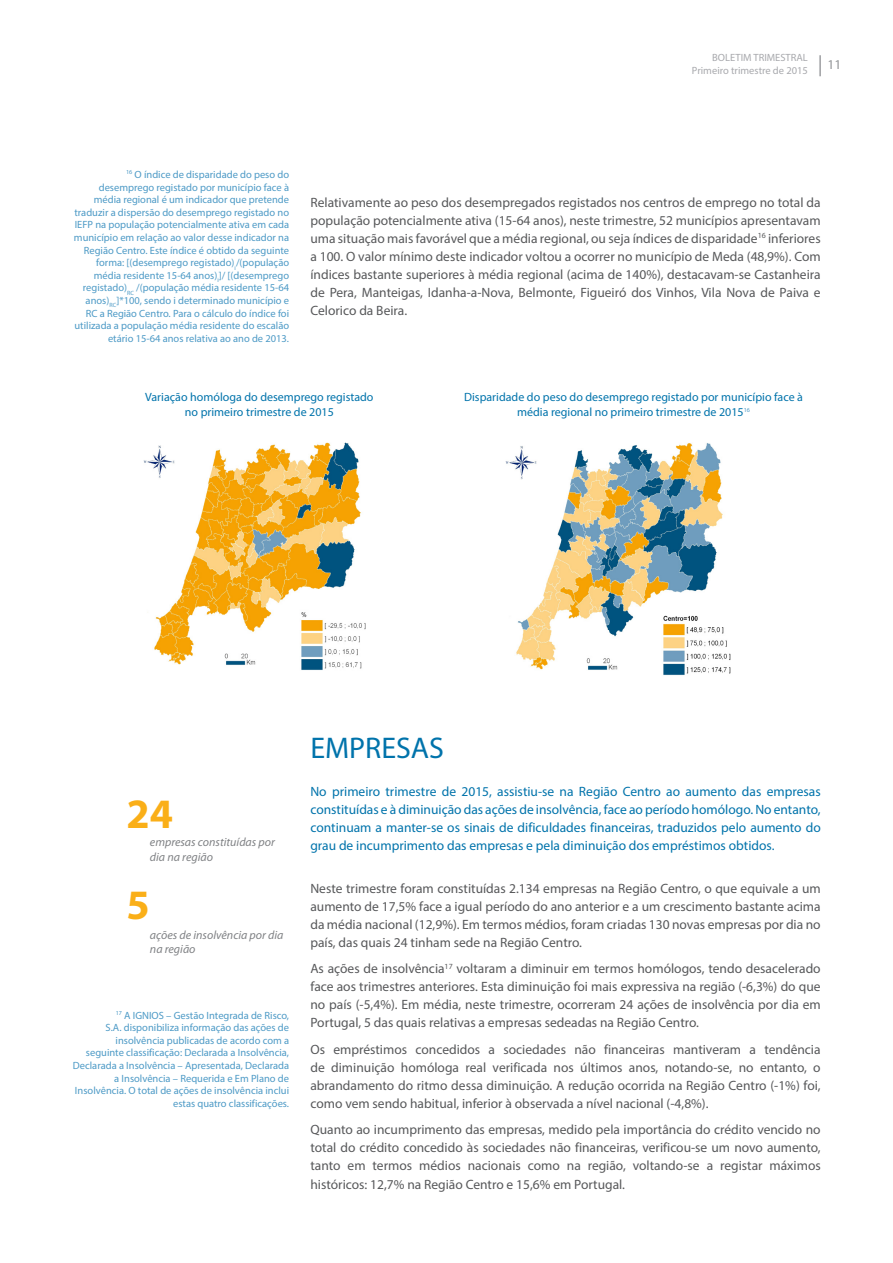
<style>
.page{position:relative;width:893px;height:1263px;background:#fff}
.page>*{position:absolute;margin:0;border:0;box-sizing:border-box;transform-origin:0 0}
.t1{font:700 42px "Myriad Pro";color:#faaf18}
.t2{font:30px "Myriad Pro";color:#0073ab}
.t3{font:13.5px/18px "Myriad Pro";color:#57585a;text-align:justify}
.t4{font:13.5px/18px "Myriad Pro";color:#0073ab;text-align:justify}
.t5{font:13.5px "Myriad Pro";color:#939598}
.t6{font:12px/14.4px "Myriad Pro";color:#0073ab;text-align:center}
.t7{font:italic 12px/14.4px "Myriad Pro";color:#808285}
.t8{font:10.5px/12.6px "Myriad Pro";color:#4d9ac6;text-align:right}
.t9{font:10.5px/12.6px "Myriad Pro";color:#a8a9ad;text-align:right}
.s1{font-size:21px}
</style>
<div class="page">
<img style="left:143px;top:442px;width:223px;height:228px">
<img style="left:505px;top:443px;width:226px;height:232px">
<p class="t9" style="left:692px;top:51px;width:117px">BOLETIM TRIMESTRAL<br>Primeiro trimestre de 2015</p>
<p class="t5" style="left:818px;top:57px;width:25px"><span class="s1">|</span> 11</p>
<p class="t8" style="left:74px;top:168px;width:217px"><sup>16</sup> O índice de disparidade do peso do desemprego registado por município face à média regional é um indicador que pretende traduzir a dispersão do desemprego registado no IEFP na população potencialmente ativa em cada município em relação ao valor desse indicador na Região Centro. Este índice é obtido da seguinte forma: [(desemprego registado)<sub>i</sub>/(população média residente 15-64 anos)<sub>i</sub>]/ [(desemprego registado)<sub>RC</sub> /(população média residente 15-64 anos)<sub>RC</sub>]*100, sendo i determinado município e RC a Região Centro. Para o cálculo do índice foi utilizada a população média residente do escalão etário 15-64 anos relativa ao ano de 2013.</p>
<p class="t3" style="left:310px;top:193px;width:512px">Relativamente ao peso dos desempregados registados nos centros de emprego no total da população potencialmente ativa (15-64 anos), neste trimestre, 52 municípios apresentavam uma situação mais favorável que a média regional, ou seja índices de disparidade<sup>16</sup> inferiores a 100. O valor mínimo deste indicador voltou a ocorrer no município de Meda (48,9%). Com índices bastante superiores à média regional (acima de 140%), destacavam-se Castanheira de Pera, Manteigas, Idanha-a-Nova, Belmonte, Figueiró dos Vinhos, Vila Nova de Paiva e Celorico da Beira.</p>
<p class="t6" style="left:145px;top:390px;width:230px">Variação homóloga do desemprego registado no primeiro trimestre de 2015</p>
<p class="t6" style="left:464px;top:390px;width:340px">Disparidade do peso do desemprego registado por município face à média regional no primeiro trimestre de 2015<sup>16</sup></p>
<h2 class="t2" style="left:310px;top:729px;width:135px">EMPRESAS</h2>
<h1 class="t1" style="left:127px;top:787px;width:48px">24</h1>
<p class="t7" style="left:150px;top:835px;width:127px">empresas constituídas por dia na região</p>
<h1 class="t1" style="left:127px;top:878px;width:25px">5</h1>
<p class="t7" style="left:150px;top:927px;width:135px">ações de insolvência por dia na região</p>
<p class="t8" style="left:73px;top:1009px;width:218px"><sup>17</sup> A IGNIOS – Gestão Integrada de Risco,<br>S.A. disponibiliza informação das ações de insolvência publicadas de acordo com a<br>seguinte classificação: Declarada a Insolvência, Declarada a Insolvência – Apresentada, Declarada a Insolvência – Requerida e Em Plano de Insolvência. O total de ações de insolvência inclui estas quatro classificações.</p>
<p class="t4" style="left:310px;top:782px;width:512px">No primeiro trimestre de 2015, assistiu-se na Região Centro ao aumento das empresas constituídas e à diminuição das ações de insolvência, face ao período homólogo. No entanto, continuam a manter-se os sinais de dificuldades financeiras, traduzidos pelo aumento do grau de incumprimento das empresas e pela diminuição dos empréstimos obtidos.</p>
<p class="t3" style="left:310px;top:879px;width:512px">Neste trimestre foram constituídas 2.134 empresas na Região Centro, o que equivale a um aumento de 17,5% face a igual período do ano anterior e a um crescimento bastante acima da média nacional (12,9%). Em termos médios, foram criadas 130 novas empresas por dia no país, das quais 24 tinham sede na Região Centro.</p>
<p class="t3" style="left:310px;top:960px;width:512px">As ações de insolvência<sup>17</sup> voltaram a diminuir em termos homólogos, tendo desacelerado face aos trimestres anteriores. Esta diminuição foi mais expressiva na região (-6,3%) do que no país (-5,4%). Em média, neste trimestre, ocorreram 24 ações de insolvência por dia em Portugal, 5 das quais relativas a empresas sedeadas na Região Centro.</p>
<p class="t3" style="left:310px;top:1040px;width:512px">Os empréstimos concedidos a sociedades não financeiras mantiveram a tendência de diminuição homóloga real verificada nos últimos anos, notando-se, no entanto, o abrandamento do ritmo dessa diminuição. A redução ocorrida na Região Centro (-1%) foi, como vem sendo habitual, inferior à observada a nível nacional (-4,8%).</p>
<p class="t3" style="left:310px;top:1121px;width:512px">Quanto ao incumprimento das empresas, medido pela importância do crédito vencido no total do crédito concedido às sociedades não financeiras, verificou-se um novo aumento, tanto em termos médios nacionais como na região, voltando-se a registar máximos históricos: 12,7% na Região Centro e 15,6% em Portugal.</p>
</div>
